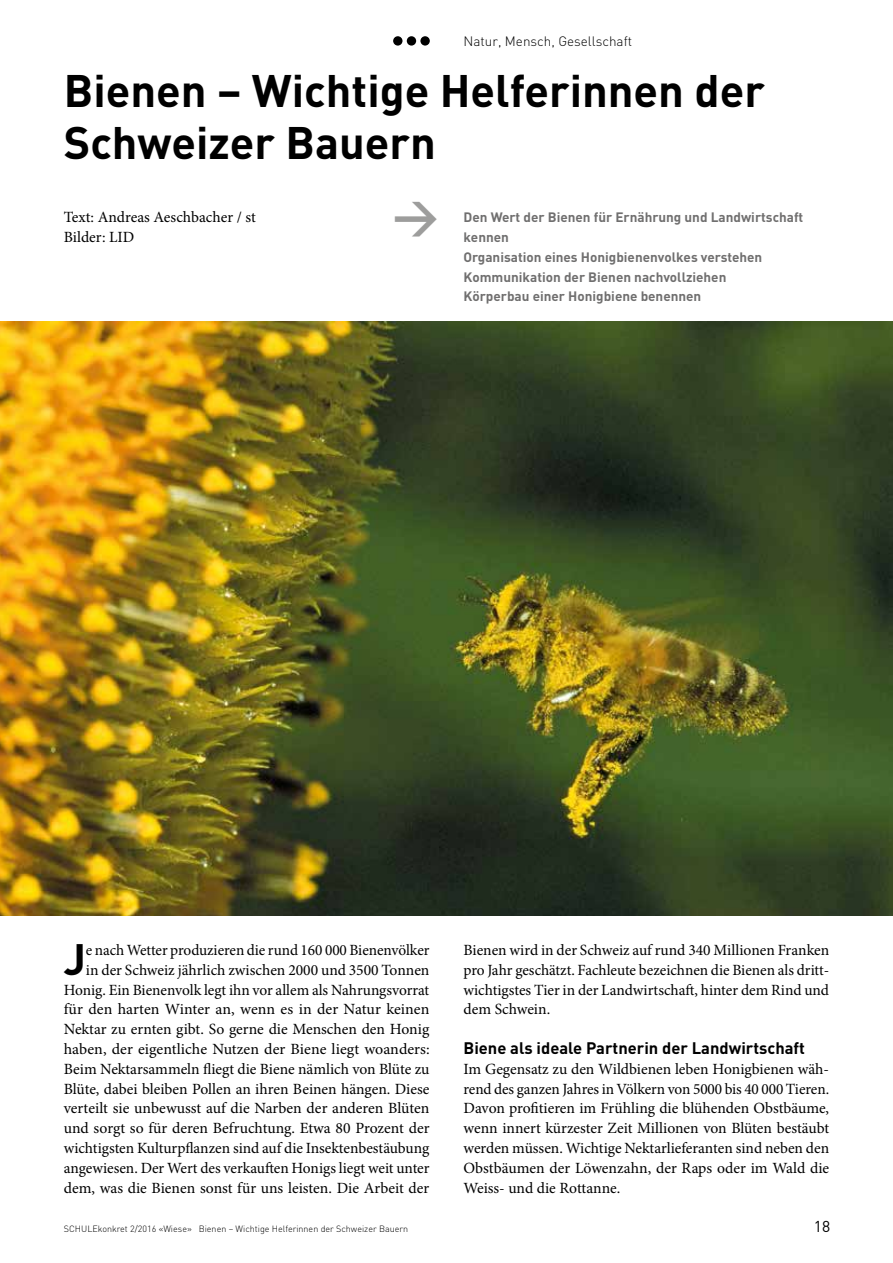
<style>
.page{position:relative;width:893px;height:1263px;background:#fff}
.page>*{position:absolute;margin:0;border:0;box-sizing:border-box;transform-origin:0 0}
.t1{font:700 45px/52.5px "DIN";color:#000}
.t2{font:700 45px "DIN";color:#9d9d9c}
.t3{font:700 43.35px "DIN";color:#000}
.t4{font:700 16.5px "DIN";color:#000}
.t5{font:15.6px/19.8px "Minion Pro";color:#000;text-align:justify}
.t6{font:15.6px "DIN";color:#000}
.t7{font:700 13.5px/19.8px "DIN";color:#706f6f}
.t8{font:300 13.5px "DIN";color:#000}
.t9{font:300 9px "DIN";color:#000}
</style>
<div class="page">
<div style="left:393px;top:36px;width:9px;height:10px;background:#000;border-radius:50%"></div>
<svg style="left:420px;top:36px;width:10px;height:10px"></svg>
<div style="left:407px;top:36px;width:9px;height:10px;background:#000;border-radius:50%"></div>
<img style="left:0;top:322px;width:893px;height:593px">
<p class="t8" style="left:463px;top:33px;width:170px">Natur, Mensch, Gesellschaft</p>
<h1 class="t1" style="left:64px;top:62px;width:703px">Bienen – Wichtige Helferinnen der<br>Schweizer Bauern</h1>
<p class="t5" style="left:64px;top:207px;width:193px">Text: Andreas Aeschbacher / st<br>Bilder: LID</p>
<h1 class="t2" style="left:393px;top:186px;width:48px">&gt;</h1>
<p class="t7" style="left:463px;top:207px;width:341px">Den Wert der Bienen für Ernährung und Landwirtschaft kennen<br>Organisation eines Honigbienenvolkes verstehen Kommunikation der Bienen nachvollziehen<br>Körperbau einer Honigbiene benennen</p>
<p class="t5" style="left:64px;top:940px;width:367px;text-align:right">e nach Wetter produzieren die rund 160 000 Bienenvölker<br>in der Schweiz jährlich zwischen 2000 und 3500 Tonnen Honig. Ein Bienenvolk legt ihn vor allem als Nahrungsvorrat für den harten Winter an, wenn es in der Natur keinen Nektar zu ernten gibt. So gerne die Menschen den Honig haben, der eigentliche Nutzen der Biene liegt woanders:<br>Beim Nektarsammeln fliegt die Biene nämlich von Blüte zu Blüte, dabei bleiben Pollen an ihren Beinen hängen. Diese verteilt sie unbewusst auf die Narben der anderen Blüten und sorgt so für deren Befruchtung. Etwa 80 Prozent der wichtigsten Kulturpflanzen sind auf die Insektenbestäubung angewiesen. Der Wert des verkauften Honigs liegt weit unter dem, was die Bienen sonst für uns leisten. Die Arbeit der</p>
<p class="t5" style="left:463px;top:940px;width:367px">Bienen wird in der Schweiz auf rund 340 Millionen Franken pro Jahr geschätzt. Fachleute bezeichnen die Bienen als dritt&shy;wichtigstes Tier in der Landwirtschaft, hinter dem Rind und dem Schwein.</p>
<h2 class="t3" style="left:64px;top:931px;width:24px">J</h2>
<p class="t4" style="left:463px;top:1037px;width:343px">Biene als ideale Partnerin der Landwirtschaft</p>
<p class="t5" style="left:463px;top:1059px;width:367px">Im Gegensatz zu den Wildbienen leben Honigbienen wäh&shy;rend des ganzen Jahres in Völkern von 5000 bis 40 000 Tieren.<br>Davon profitieren im Frühling die blühenden Obstbäume, wenn innert kürzester Zeit Millionen von Blüten bestäubt werden müssen. Wichtige Nektarlieferanten sind neben den Obstbäumen der Löwenzahn, der Raps oder im Wald die Weiss- und die Rottanne.</p>
<p class="t6" style="left:814px;top:1217px;width:18px">18</p>
<p class="t9" style="left:64px;top:1223px;width:346px">SCHULEkonkret 2/2016 «Wiese» Bienen – Wichtige Helferinnen der Schweizer Bauern</p>
</div>
